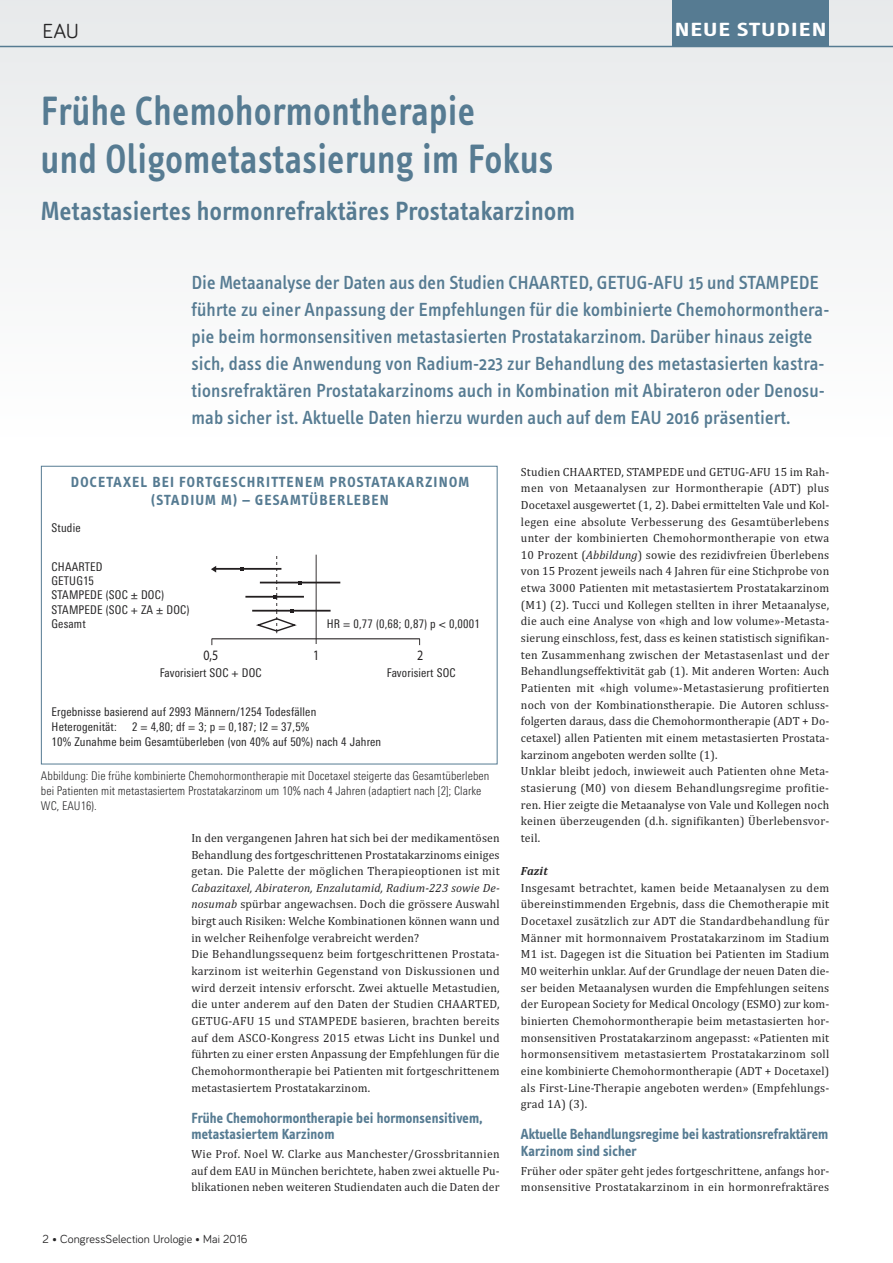
<style>
.page{position:relative;width:893px;height:1263px;background:#fff}
.page>*{position:absolute;margin:0;border:0;box-sizing:border-box;transform-origin:0 0}
.t1{font:600 42px/48px "Info Text";letter-spacing:.015em;color:#567b92;scale:.9 1}
.t2{font:600 27px "Info Text";letter-spacing:.01em;color:#567b92}
.t3{font:21px "Bariol";color:#272627}
.t4{font:500 19.5px/27px "Info Text";letter-spacing:.01em;color:#567b92}
.t5{font:700 19.5px "Info Text";letter-spacing:.04em;color:#fff;scale:1.26 1}
.t6{font:700 15px/16.6px "Info Text";letter-spacing:.01em;color:#567b92;scale:.95 1}
.t7{font:700 15px/18px "Info Text";letter-spacing:.075em;color:#567b92;text-align:center}
.t8{font:14.4px "Myriad Pro";color:#231f20;scale:.83 1}
.t9{font:12px/16.6px "Cambria";letter-spacing:.015em;color:#272627;text-align:justify}
.t10{font:condensed 12px/14.2px "Linotype Univers";letter-spacing:.015em;color:#272627}
.t11{font:300 condensed 12px/15px "Linotype Univers";letter-spacing:.005em;color:#272627}
.t12{font:12px "Bariol";letter-spacing:.01em;color:#272627}
.t13{font:italic 700 12px "Cambria";letter-spacing:.015em;color:#272627}
.s1{font-size:18px}
.s2{font-style:italic}
</style>
<div class="page">
<div style="left:0;top:0;width:893px;height:442px;background:#f3f4f5"></div>
<hr style="left:212px;top:638px;width:208px;height:1px;background:#231f20">
<hr style="left:245px;top:596px;width:59px;height:1px;background:#231f20">
<hr style="left:252px;top:610px;width:79px;height:1px;background:#231f20">
<hr style="left:276px;top:555px;width:1px;height:78px;background:#231f20">
<hr style="left:316px;top:555px;width:1px;height:89px;background:#231f20">
<svg style="left:211px;top:566px;width:5px;height:6px"></svg>
<hr style="left:214px;top:568px;width:67px;height:2px;background:#231f20">
<hr style="left:260px;top:582px;width:80px;height:1px;background:#231f20">
<svg style="left:257px;top:555px;width:45px;height:77px"></svg>
<div style="left:41px;top:466px;width:456px;height:298px;border:1px solid #567b92"></div>
<hr style="left:0;top:46px;width:893px;height:1px;background:#567b92">
<div style="left:672px;top:0;width:157px;height:47px;background:#567b92"></div>
<h3 class="t3" style="left:43px;top:24px;width:38px">EAU</h3>
<h1 class="t1" style="left:41px;top:90px;width:571px">Frühe Chemohormontherapie<br>und Oligometastasierung im Fokus</h1>
<h2 class="t2" style="left:41px;top:200px;width:536px">Metastasiertes hormonrefraktäres Prostatakarzinom</h2>
<h3 class="t5" style="left:675px;top:22px;width:122px">NEUE STUDIEN</h3>
<p class="t4" style="left:191px;top:270px;width:639px">Die Metaanalyse der Daten aus den Studien CHAARTED, GETUG-AFU 1<span class="s1">5</span> und STAMPEDE führte zu einer Anpassung der Empfehlungen für die kombinierte Chemohormonthera&shy;pie beim hormonsensitiven metastasierten Prostatakarzinom. Darüber hinaus zeigte sich, dass die Anwendung von Radium-22<span class="s1">3</span> zur Behandlung des metastasierten kastra&shy;tionsrefraktären Prostatakarzinoms auch in Kombination mit Abirateron oder Denosu&shy;mab sicher ist. Aktuelle Daten hierzu wurden auch auf dem EAU 2016 präsentiert.</p>
<p class="t7" style="left:71px;top:474px;width:400px">DOCETAXEL BEI FORTGESCHRITTENEM PROSTATAKARZINOM (STADIUM M) – GESAMTÜBERLEBEN</p>
<p class="t10" style="left:52px;top:522px;width:31px">Studie</p>
<p class="t10" style="left:52px;top:561px;width:139px">CHAARTED<br>GETUG15<br>STAMPEDE (SOC ± DOC)<br>STAMPEDE (SOC + ZA ± DOC)<br>Gesamt</p>
<p class="t10" style="left:327px;top:618px;width:154px">HR = 0,77 (0,68; 0,87) p &lt; 0,0001</p>
<p class="t8" style="left:203px;top:650px;width:19px">0,5</p>
<p class="t8" style="left:313px;top:650px;width:9px">1</p>
<p class="t8" style="left:417px;top:650px;width:9px">2</p>
<p class="t10" style="left:160px;top:667px;width:103px">Favorisiert SOC + DOC</p>
<p class="t10" style="left:387px;top:667px;width:70px">Favorisiert SOC</p>
<p class="t10" style="left:52px;top:705px;width:266px;line-height:15px">Ergebnisse basierend auf 2993 Männern/1254 Todesfällen<br>Heterogenität:</p>
<p class="t10" style="left:52px;top:720px;width:331px;line-height:15px;text-indent:80px">2 = 4,80; df = 3; p = 0,187; I2 = 37,5%<br>10% Zunahme beim Gesamtüberleben (von 40% auf 50%) nach 4 Jahren</p>
<p class="t11" style="left:41px;top:769px;width:450px">Abbildung: Die frühe kombinierte Chemohormontherapie mit Docetaxel steigerte das Gesamtüberleben bei Patienten mit metastasiertem Prostatakarzinom um 10% nach 4 Jahren (adaptiert nach [2]; Clarke<br>WC, EAU16).</p>
<p class="t9" style="left:191px;top:829px;width:310px">In den vergangenen Jahren hat sich bei der medikamentösen Behandlung des fortgeschrittenen Prostatakarzinoms einiges getan. Die Palette der möglichen Therapieoptionen ist mit</p>
<p class="t9" style="left:191px;top:879px;width:310px;text-align:left"><span class="s2">Cabazitaxel, Abirateron, Enzalutamid, Radium-223 sowie De&shy;nosumab</span> spürbar angewachsen. Doch die grössere Auswahl birgt auch Risiken: Welche Kombinationen können wann und in welcher Reihenfolge verabreicht werden?<br>Die Behandlungssequenz beim fortgeschrittenen Prostata&shy;karzinom ist weiterhin Gegenstand von Diskussionen und wird derzeit intensiv erforscht. Zwei aktuelle Metastudien, die unter anderem auf den Daten der Studien CHAARTED, GETUG-AFU 15 und STAMPEDE basieren, brachten bereits auf dem ASCO-Kongress 2015 etwas Licht ins Dunkel und führten zu einer ersten Anpassung der Empfehlungen für die Chemohormontherapie bei Patienten mit fortgeschrittenem metastasiertem Prostatakarzinom.</p>
<p class="t6" style="left:191px;top:1111px;width:308px">Frühe Chemohormontherapie bei hormonsensitivem, metastasiertem Karzinom</p>
<p class="t9" style="left:191px;top:1146px;width:310px">Wie Prof. Noel W. Clarke aus Manchester/Grossbritannien auf dem EAU in München berichtete, haben zwei aktuelle Pu&shy;blikationen neben weiteren Studiendaten auch die Daten der</p>
<p class="t12" style="left:43px;top:1234px;width:207px">2 • CongressSelection Urologie • Mai 2016</p>
<p class="t9" style="left:521px;top:463px;width:310px;text-align:left">Studien CHAARTED, STAMPEDE und GETUG-AFU 15 im Rah&shy;men von Metaanalysen zur Hormontherapie (ADT) plus Docetaxel ausgewertet (1, 2). Dabei ermittelten Vale und Kol&shy;legen eine absolute Verbesserung des Gesamtüberlebens unter der kombinierten Chemohormontherapie von etwa 10 Prozent (<span class="s2">Abbildung</span>) sowie des rezidivfreien Überlebens von 15 Prozent jeweils nach 4 Jahren für eine Stichprobe von etwa 3000 Patienten mit metastasiertem Prostatakarzinom (M1) (2). Tucci und Kollegen stellten in ihrer Metaanalyse, die auch eine Analyse von «high and low volume»-Metasta&shy;sierung einschloss, fest, dass es keinen statistisch signifikan&shy;ten Zusammenhang zwischen der Metastasenlast und der Behandlungseffektivität gab (1). Mit anderen Worten: Auch Patienten mit «high volume»-Metastasierung profitierten noch von der Kombinationstherapie. Die Autoren schluss&shy;folgerten daraus, dass die Chemohormontherapie (ADT + Do&shy;cetaxel) allen Patienten mit einem metastasierten Prostata&shy;karzinom angeboten werden sollte (1).<br>Unklar bleibt jedoch, inwieweit auch Patienten ohne Meta&shy;stasierung (M0) von diesem Behandlungsregime profitie&shy;ren. Hier zeigte die Metaanalyse von Vale und Kollegen noch keinen überzeugenden (d.h. signifikanten) Überlebensvor&shy;teil.</p>
<p class="t13" style="left:521px;top:864px;width:28px">Fazit</p>
<p class="t9" style="left:521px;top:879px;width:310px">Insgesamt betrachtet, kamen beide Metaanalysen zu dem übereinstimmenden Ergebnis, dass die Chemotherapie mit Docetaxel zusätzlich zur ADT die Standardbehandlung für Männer mit hormonnaivem Prostatakarzinom im Stadium M1 ist. Dagegen ist die Situation bei Patienten im Stadium M0 weiterhin unklar. Auf der Grundlage der neuen Daten die&shy;ser beiden Metaanalysen wurden die Empfehlungen seitens der European Society for Medical Oncology (ESMO) zur kom&shy;binierten Chemohormontherapie beim metastasierten hor&shy;monsensitiven Prostatakarzinom angepasst: «Patienten mit hormonsensitivem metastasiertem Prostatakarzinom soll eine kombinierte Chemohormontherapie (ADT + Docetaxel) als First-Line-Therapie angeboten werden» (Empfehlungs&shy;grad 1A) (3).</p>
<p class="t6" style="left:521px;top:1127px;width:325px">Aktuelle Behandlungsregime bei kastrationsrefraktärem<br>Karzinom sind sicher</p>
<p class="t9" style="left:521px;top:1162px;width:310px">Früher oder später geht jedes fortgeschrittene, anfangs hor&shy;monsensitive Prostatakarzinom in ein hormonrefraktäres</p>
</div>
